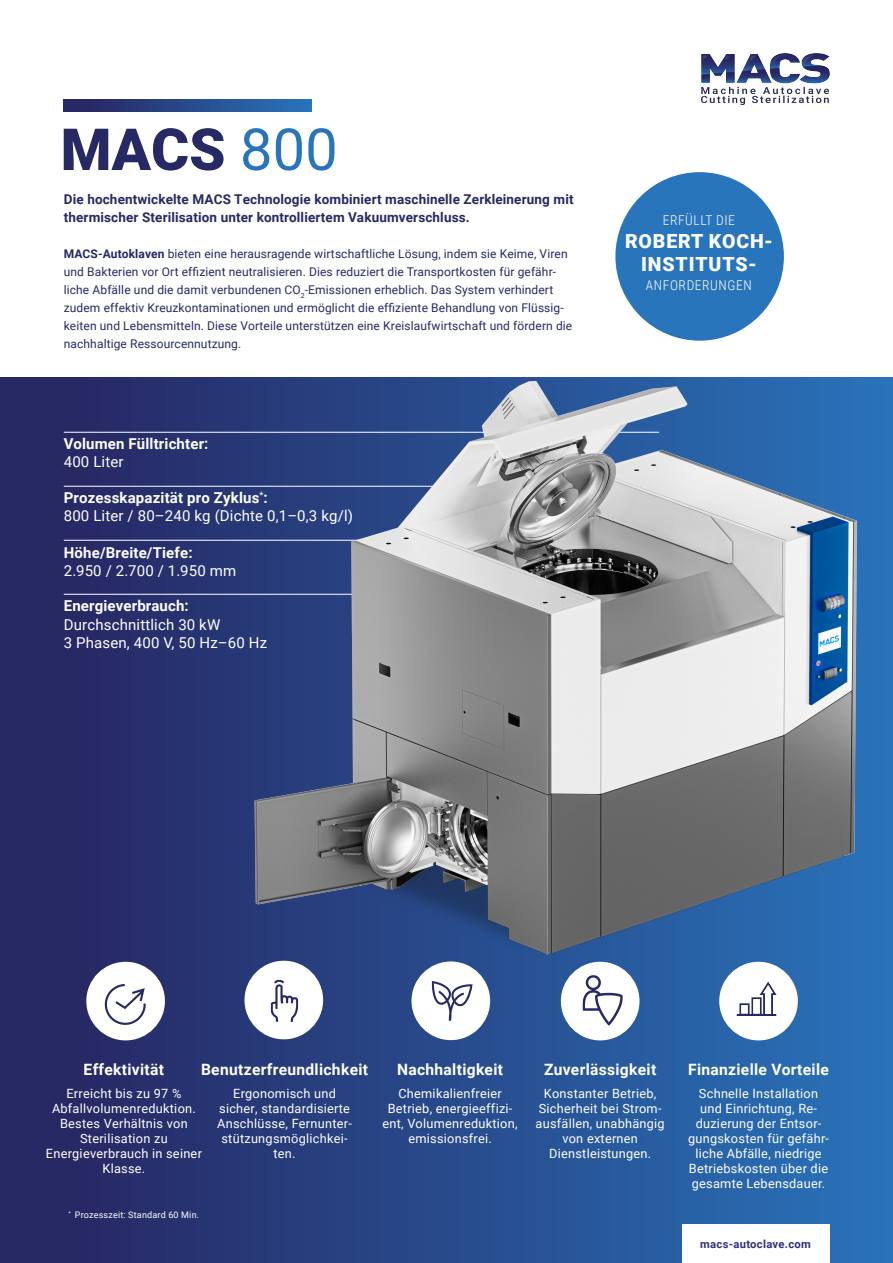
<style>
.page{position:relative;width:893px;height:1263px;background:#fff}
.page>*{position:absolute;margin:0;border:0;box-sizing:border-box;transform-origin:0 0}
.t1{font:900 58.05px "Roboto";color:#272965}
.t2{font:900 19.5px/23.1px "Roboto";letter-spacing:.045em;color:#fff;text-align:center}
.t3{font:700 15.6px "Roboto";letter-spacing:.02em;color:#fff}
.t4{font:15px/18px "Roboto";letter-spacing:.01em;color:#fff}
.t5{font:700 15px/18px "Roboto";letter-spacing:.01em;color:#fff}
.t6{font:700 13.5px/18px "Roboto";letter-spacing:.01em;color:#272965}
.t7{font:300 13.5px "Roboto Condensed";letter-spacing:.045em;color:#fff}
.t8{font:12.75px/15px "Roboto";letter-spacing:.02em;color:#fff;text-align:center}
.t9{font:12px/18px "Roboto";letter-spacing:.01em;color:#272965}
.t10{font:700 11.25px "Roboto";letter-spacing:.025em;color:#30317f}
.t11{font:9px "Roboto";letter-spacing:.02em;color:#fff}
.s1{font-weight:400;color:#2975bc}
.s2{font-weight:700}
.s3{font-style:inherit}
.s4{font-weight:400}
</style>
<div class="page">
<div style="left:0;top:378px;width:893px;height:885px;background:linear-gradient(to right,#26235e,#2a73ba)"></div>
<hr style="left:64px;top:432px;width:595px;height:1px;background:#fff">
<hr style="left:64px;top:486px;width:595px;height:1px;background:#fff">
<hr style="left:64px;top:540px;width:595px;height:1px;background:#fff">
<hr style="left:64px;top:594px;width:595px;height:1px;background:#fff">
<div style="left:86px;top:962px;width:79px;height:78px;background:#fff;border-radius:50%"></div>
<img style="left:104px;top:984px;width:42px;height:41px">
<div style="left:244px;top:961px;width:79px;height:78px;background:#fff;border-radius:50%"></div>
<img style="left:270px;top:999px;width:29px;height:23px">
<div style="left:561px;top:962px;width:78px;height:78px;background:#fff;border-radius:50%"></div>
<img style="left:582px;top:999px;width:41px;height:26px">
<div style="left:719px;top:962px;width:79px;height:78px;background:#fff;border-radius:50%"></div>
<img style="left:736px;top:999px;width:40px;height:17px">
<svg style="left:64px;top:100px;width:247px;height:11px;background:#274a8b"></svg>
<div style="left:682px;top:1225px;width:147px;height:38px;background:#fff"></div>
<div style="left:615px;top:172px;width:169px;height:169px;background:#2975bc;border-radius:50%"></div>
<img style="left:702px;top:53px;width:127px;height:51px">
<div style="left:411px;top:961px;width:79px;height:79px;background:#fff;border-radius:50%"></div>
<img style="left:434px;top:999px;width:35px;height:22px">
<img style="left:174px;top:333px;width:719px;height:666px">
<p class="t1" style="left:61px;top:109px;width:279px">MACS <span class="s1">800</span></p>
<p class="t6" style="left:64px;top:189px;width:511px">Die hochentwickelte MACS Technologie kombiniert maschinelle Zerkleinerung mit thermischer Sterilisation unter kontrolliertem Vakuumverschluss.</p>
<p class="t9" style="left:64px;top:244px;width:510px"><span class="s2">MACS-Autoklaven</span> bieten eine herausragende wirtschaftliche Lösung, indem sie Keime, Viren und Bakterien vor Ort effizient neutralisieren. Dies reduziert die Transportkosten für gefähr&shy;liche Abfälle und die damit verbundenen CO<sub>2</sub>-Emissionen erheblich. Das System verhindert zudem effektiv Kreuzkontaminationen und ermöglicht die effiziente Behandlung von Flüssig&shy;keiten und Lebensmitteln. Diese Vorteile unterstützen eine Kreislaufwirtschaft und fördern die nachhaltige Ressourcennutzung.</p>
<p class="t5" style="left:64px;top:435px;width:146px">Volumen Fülltrichter:</p>
<p class="t4" style="left:64px;top:453px;width:61px">400 Liter</p>
<p class="t4" style="left:64px;top:489px;width:291px"><span class="s2">Prozesskapazität pro Zyklus</span><sup>*</sup><span class="s2">:<br></span>800 Liter / 80–240 kg (Dichte 0,1<span class="s3">–</span>0,3 kg/l)</p>
<p class="t5" style="left:64px;top:543px;width:174px">Höhe/Breite/Tiefe:<br><span class="s4">2</span><span class="s4">.</span><span class="s4">950 / 2</span><span class="s4">.</span><span class="s4">700 / 1</span><span class="s4">.</span><span class="s4">950 mm</span></p>
<p class="t4" style="left:64px;top:597px;width:205px"><span class="s2">Energieverbrauch:<br></span>Durchschnittlich 30 kW<br>3 Phasen, 400 V, 50 Hz<span class="s3">–</span>60 Hz</p>
<p class="t7" style="left:663px;top:211px;width:74px">ERFÜLLT DIE</p>
<p class="t2" style="left:625px;top:229px;width:150px">ROBERT KOCH-<br>INSTITUTS-</p>
<p class="t7" style="left:646px;top:276px;width:107px">ANFORDERUNGEN</p>
<p class="t3" style="left:201px;top:1059px;width:169px">Benutzerfreundlichkeit</p>
<p class="t8" style="left:217px;top:1085px;width:136px">Ergonomisch und sicher, standardisierte<br>Anschlüsse, Fernunter&shy;stützungsmöglichkei&shy;ten.</p>
<p class="t3" style="left:84px;top:1059px;width:82px">Effektivität</p>
<p class="t8" style="left:46px;top:1085px;width:158px">Erreicht bis zu 97 %<br>Abfallvolumenreduktion.<br>Bestes Verhältnis von<br>Sterilisation zu<br>Energieverbrauch in seiner<br>Klasse.</p>
<p class="t11" style="left:68px;top:1208px;width:132px"><sup>*</sup> Prozesszeit: Standard 60 Min.</p>
<p class="t3" style="left:397px;top:1059px;width:108px">Nachhaltigkeit</p>
<p class="t8" style="left:383px;top:1085px;width:137px">Chemikalienfreier<br>Betrieb, energieeffizi&shy;ent, Volumenreduktion, emissionsfrei.</p>
<p class="t3" style="left:544px;top:1059px;width:114px">Zuverlässigkeit</p>
<p class="t8" style="left:536px;top:1085px;width:131px">Konstanter Betrieb,<br>Sicherheit bei Strom&shy;ausfällen, unabhängig von externen</p>
<p class="t8" style="left:549px;top:1145px;width:104px">Dienstleistungen.</p>
<p class="t3" style="left:688px;top:1059px;width:142px">Finanzielle Vorteile</p>
<p class="t8" style="left:688px;top:1085px;width:143px">Schnelle Installation und Einrichtung, Re&shy;duzierung der Entsor&shy;gungskosten für gefähr&shy;liche Abfälle, niedrige<br>Betriebskosten über die gesamte Lebensdauer.</p>
<p class="t10" style="left:700px;top:1236px;width:112px">macs-autoclave.com</p>
</div>
